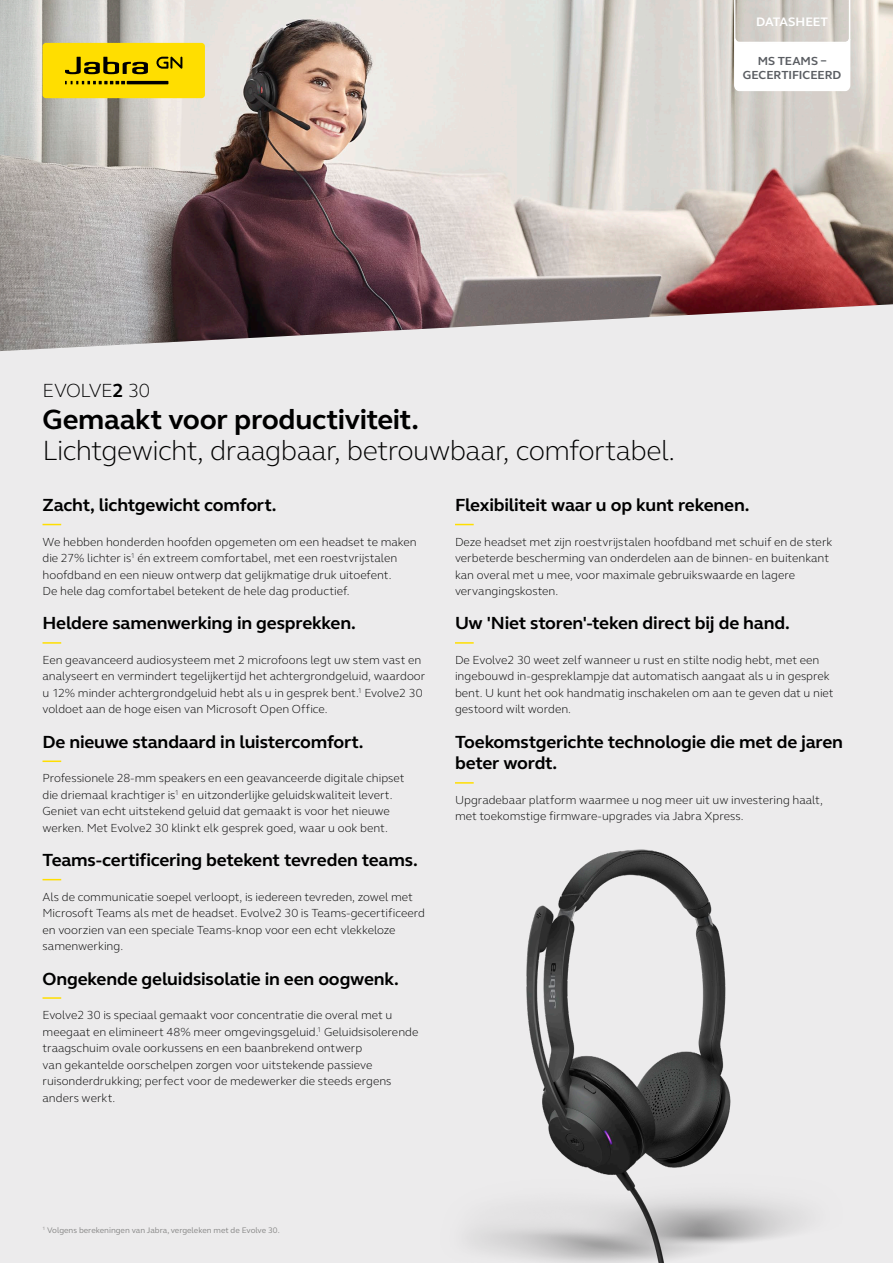
<style>
.page{position:relative;width:893px;height:1263px;background:#ecebec}
.page>*{position:absolute;margin:0;border:0;box-sizing:border-box;transform-origin:0 0}
.t1{font:300 28.5px "GN Elliot";letter-spacing:-.02em;color:#000}
.t2{font:700 28.5px "GN Elliot";letter-spacing:-.01em;color:#000}
.t3{font:300 19.5px "GN Elliot";letter-spacing:-.025em;color:#000}
.t4{font:700 18px/21.6px "GN Elliot";letter-spacing:-.01em;color:#000}
.t5{font:700 12.6px "GN Elliot";color:#fff}
.t6{font:300 12px/16.5px "GN Elliot";color:#000}
.t7{font:700 12px/14.1px "GN Elliot";color:#5a5d62;text-align:center}
.t8{font:8.25px "GN Elliot";color:#878786}
.s1{font-weight:700}
</style>
<div class="page">
<img style="left:470px;top:849px;width:333px;height:414px">
<img style="left:0;top:0;width:893px;height:351px">
<svg style="left:733px;top:0;width:118px;height:92px;background:#e8e6e3"></svg>
<div style="left:43px;top:43px;width:162px;height:55px;background:#ffde00;border-radius:3px"></div>
<svg style="left:65px;top:57px;width:83px;height:17px"></svg>
<svg style="left:65px;top:81px;width:60px;height:3px"></svg>
<hr style="left:127px;top:81px;width:41px;height:3px;background:#000">
<svg style="left:156px;top:57px;width:26px;height:12px"></svg>
<svg style="left:43px;top:524px;width:18px;height:1px"></svg>
<svg style="left:43px;top:642px;width:18px;height:2px"></svg>
<svg style="left:43px;top:760px;width:18px;height:2px"></svg>
<svg style="left:43px;top:879px;width:18px;height:1px"></svg>
<svg style="left:43px;top:997px;width:18px;height:2px"></svg>
<svg style="left:455px;top:524px;width:19px;height:1px"></svg>
<svg style="left:455px;top:642px;width:19px;height:2px"></svg>
<svg style="left:455px;top:782px;width:19px;height:2px"></svg>
<p class="t5" style="left:756px;top:13px;width:73px">DATASHEET</p>
<p class="t7" style="left:743px;top:54px;width:100px">MS TEAMS –<br>GECERTIFICEERD</p>
<h2 class="t3" style="left:43px;top:377px;width:109px">EVOLVE<span class="s1">2</span> 30</h2>
<h1 class="t2" style="left:43px;top:400px;width:378px">Gemaakt voor productiviteit.</h1>
<h1 class="t1" style="left:43px;top:431px;width:634px">Lichtgewicht, draagbaar, betrouwbaar, comfortabel.</h1>
<h3 class="t4" style="left:43px;top:494px;width:236px">Zacht, lichtgewicht comfort.</h3>
<p class="t6" style="left:43px;top:533px;width:376px">We hebben honderden hoofden opgemeten om een headset te maken die 27% lichter is<sup>1</sup> én extreem comfortabel, met een roestvrijstalen hoofdband en een nieuw ontwerp dat gelijkmatige druk uitoefent.<br>De hele dag comfortabel betekent de hele dag productief.</p>
<h3 class="t4" style="left:43px;top:612px;width:315px">Heldere samenwerking in gesprekken.</h3>
<p class="t6" style="left:43px;top:651px;width:384px">Een geavanceerd audiosysteem met 2 microfoons legt uw stem vast en analyseert en vermindert tegelijkertijd het achtergrondgeluid, waardoor u 12% minder achtergrondgeluid hebt als u in gesprek bent.<sup>1</sup> Evolve2 30 voldoet aan de hoge eisen van Microsoft Open Office.</p>
<h3 class="t4" style="left:43px;top:731px;width:323px">De nieuwe standaard in luistercomfort.</h3>
<p class="t6" style="left:43px;top:770px;width:364px">Professionele 28-mm speakers en een geavanceerde digitale chipset die driemaal krachtiger is<sup>1</sup> en uitzonderlijke geluidskwaliteit levert.<br>Geniet van echt uitstekend geluid dat gemaakt is voor het nieuwe werken. Met Evolve2 30 klinkt elk gesprek goed, waar u ook bent.</p>
<h3 class="t4" style="left:43px;top:849px;width:377px">Teams-certificering betekent tevreden teams.</h3>
<p class="t6" style="left:43px;top:888px;width:384px">Als de communicatie soepel verloopt, is iedereen tevreden, zowel met Microsoft Teams als met de headset. Evolve2 30 is Teams-gecertificeerd en voorzien van een speciale Teams-knop voor een echt vlekkeloze samenwerking.</p>
<h3 class="t4" style="left:43px;top:967px;width:358px">Ongekende geluidsisolatie in een oogwenk.</h3>
<p class="t6" style="left:43px;top:1006px;width:377px">Evolve2 30 is speciaal gemaakt voor concentratie die overal met u meegaat en elimineert 48% meer omgevingsgeluid.<sup>1</sup> Geluidsisolerende traagschuim ovale oorkussens en een baanbrekend ontwerp<br>van gekantelde oorschelpen zorgen voor uitstekende passieve ruisonderdrukking; perfect voor de medewerker die steeds ergens anders werkt.</p>
<h3 class="t4" style="left:455px;top:494px;width:296px">Flexibiliteit waar u op kunt rekenen.</h3>
<p class="t6" style="left:455px;top:533px;width:379px">Deze headset met zijn roestvrijstalen hoofdband met schuif en de sterk verbeterde bescherming van onderdelen aan de binnen- en buitenkant kan overal met u mee, voor maximale gebruikswaarde en lagere vervangingskosten.</p>
<h3 class="t4" style="left:455px;top:612px;width:336px">Uw 'Niet storen'-teken direct bij de hand.</h3>
<p class="t6" style="left:455px;top:651px;width:380px">De Evolve2 30 weet zelf wanneer u rust en stilte nodig hebt, met een ingebouwd in-gespreklampje dat automatisch aangaat als u in gesprek bent. U kunt het ook handmatig inschakelen om aan te geven dat u niet gestoord wilt worden.</p>
<h3 class="t4" style="left:455px;top:731px;width:390px">Toekomstgerichte technologie die met de jaren beter wordt.</h3>
<p class="t6" style="left:455px;top:791px;width:369px">Upgradebaar platform waarmee u nog meer uit uw investering haalt, met toekomstige firmware-upgrades via Jabra Xpress.</p>
<p class="t8" style="left:43px;top:1224px;width:239px"><sup>1</sup> Volgens berekeningen van Jabra, vergeleken met de Evolve 30.</p>
</div>
